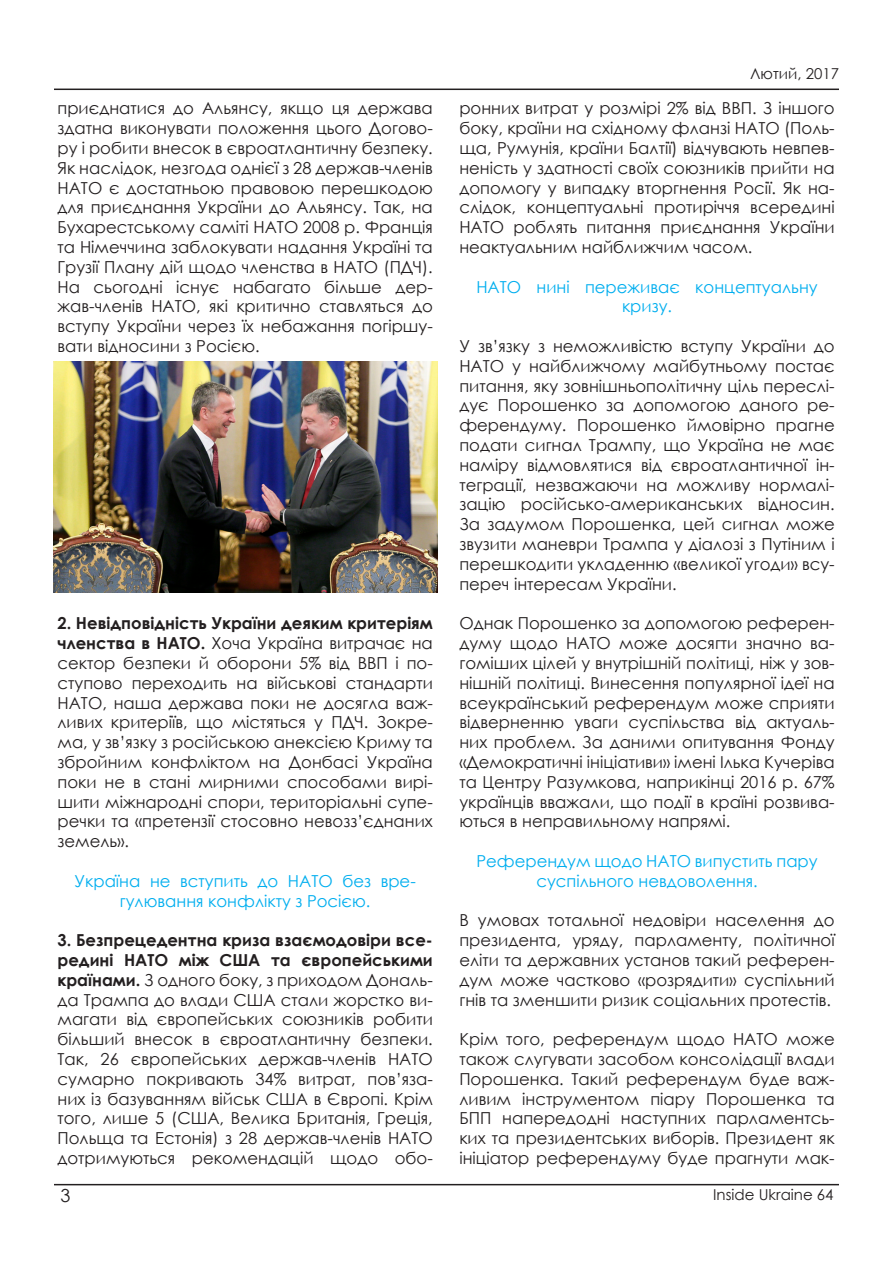
<style>
.page{position:relative;width:893px;height:1263px;background:#fff}
.page>*{position:absolute;margin:0;border:0;box-sizing:border-box;transform-origin:0 0}
.t1{font:18px "Century Gothic";color:#231f20}
.t2{font:16.5px/19.8px "Century Gothic";color:#231f20;text-align:justify}
.t3{font:16.5px/19.8px "Century Gothic";color:#00aeef;text-align:center}
.t4{font:15px "Century Gothic";color:#231f20}
.s1{font-weight:700}
</style>
<div class="page">
<hr style="left:54px;top:89px;width:785px;height:1px;background:#231f20">
<hr style="left:54px;top:1184px;width:785px;height:1px;background:#231f20">
<img style="left:53px;top:361px;width:384px;height:231px">
<p class="t2" style="left:58px;top:98px;width:377px">приєднатися до Альянсу, якщо ця держава здатна виконувати положення цього Догово&shy;ру і робити внесок в євроатлантичну безпеку.<br>Як наслідок, незгода однієї з 28 держав-членів НАТО є достатньою правовою перешкодою для приєднання України до Альянсу. Так, на Бухарестському саміті НАТО 2008 р. Франція та Німеччина заблокувати надання Україні та Грузії Плану дій щодо членства в НАТО (ПДЧ).<br>На сьогодні існує набагато більше дер&shy;жав-членів НАТО, які критично ставляться до вступу України через їх небажання погіршу&shy;вати відносини з Росією.</p>
<p class="t2" style="left:58px;top:613px;width:377px"><span class="s1">2. Невідповідність України деяким критеріям членства в НАТО.</span> Хоча Україна витрачає на сектор безпеки й оборони 5% від ВВП і по&shy;ступово переходить на військові стандарти НАТО, наша держава поки не досягла важ&shy;ливих критеріїв, що містяться у ПДЧ. Зокре&shy;ма, у зв’язку з російською анексією Криму та збройним конфліктом на Донбасі Україна поки не в стані мирними способами вирі&shy;шити міжнародні спори, територіальні супе&shy;речки та «претензії стосовно невозз’єднаних земель».</p>
<p class="t3" style="left:75px;top:871px;width:343px">Україна не вступить до НАТО без вре&shy;гулювання конфлікту з Росією.</p>
<p class="t2" style="left:58px;top:930px;width:377px"><span class="s1">3. Безпрецедентна криза взаємодовіри все&shy;редині НАТО між США та європейськими країнами.</span> З одного боку, з приходом Дональ&shy;да Трампа до влади США стали жорстко ви&shy;магати від європейських союзників робити більший внесок в євроатлантичну безпеки.<br>Так, 26 європейських держав-членів НАТО сумарно покривають 34% витрат, пов’яза&shy;них із базуванням військ США в Європі. Крім того, лише 5 (США, Велика Британія, Греція, Польща та Естонія) з 28 держав-членів НАТО дотримуються рекомендацій щодо обо-</p>
<p class="t4" style="left:750px;top:63px;width:90px">Лютий, 2017</p>
<p class="t2" style="left:459px;top:98px;width:377px">ронних витрат у розмірі 2% від ВВП. З іншого боку, країни на східному фланзі НАТО (Поль&shy;ща, Румунія, країни Балтії) відчувають невпев&shy;неність у здатності своїх союзників прийти на допомогу у випадку вторгнення Росії. Як на&shy;слідок, концептуальні протиріччя всередині НАТО роблять питання приєднання України неактуальним найближчим часом.</p>
<p class="t3" style="left:476px;top:277px;width:343px">НАТО нині переживає концептуальну кризу.</p>
<p class="t2" style="left:459px;top:336px;width:377px">У зв’язку з неможливістю вступу України до НАТО у найближчому майбутньому постає питання, яку зовнішньополітичну ціль переслі&shy;дує Порошенко за допомогою даного ре&shy;ферендуму. Порошенко ймовірно прагне подати сигнал Трампу, що Україна не має наміру відмовлятися від євроатлантичної ін&shy;теграції, незважаючи на можливу нормалі&shy;зацію російсько-американських відносин.<br>За задумом Порошенка, цей сигнал може звузити маневри Трампа у діалозі з Путіним і перешкодити укладенню «великої угоди» всу&shy;переч інтересам України.</p>
<p class="t2" style="left:459px;top:613px;width:377px">Однак Порошенко за допомогою референ&shy;думу щодо НАТО може досягти значно ва&shy;гоміших цілей у внутрішній політиці, ніж у зов&shy;нішній політиці. Винесення популярної ідеї на всеукраїнський референдум може сприяти відверненню уваги суспільства від актуаль&shy;них проблем. За даними опитування Фонду «Демократичні ініціативи» імені Ілька Кучеріва та Центру Разумкова, наприкінці 2016 р. 67% українців вважали, що події в країні розвива&shy;ються в неправильному напрямі.</p>
<p class="t3" style="left:476px;top:851px;width:343px">Референдум щодо НАТО випустить пару суспільного невдоволення.</p>
<p class="t2" style="left:459px;top:910px;width:377px">В умовах тотальної недовіри населення до президента, уряду, парламенту, політичної еліти та державних установ такий референ&shy;дум може частково «розрядити» суспільний гнів та зменшити ризик соціальних протестів.</p>
<p class="t2" style="left:459px;top:1029px;width:377px">Крім того, референдум щодо НАТО може також слугувати засобом консолідації влади Порошенка. Такий референдум буде важ&shy;ливим інструментом піару Порошенка та БПП напередодні наступних парламентсь&shy;ких та президентських виборів. Президент як ініціатор референдуму буде прагнути мак-</p>
<p class="t1" style="left:60px;top:1183px;width:11px">3</p>
<p class="t4" style="left:713px;top:1184px;width:122px">Inside Ukraine 64</p>
</div>
